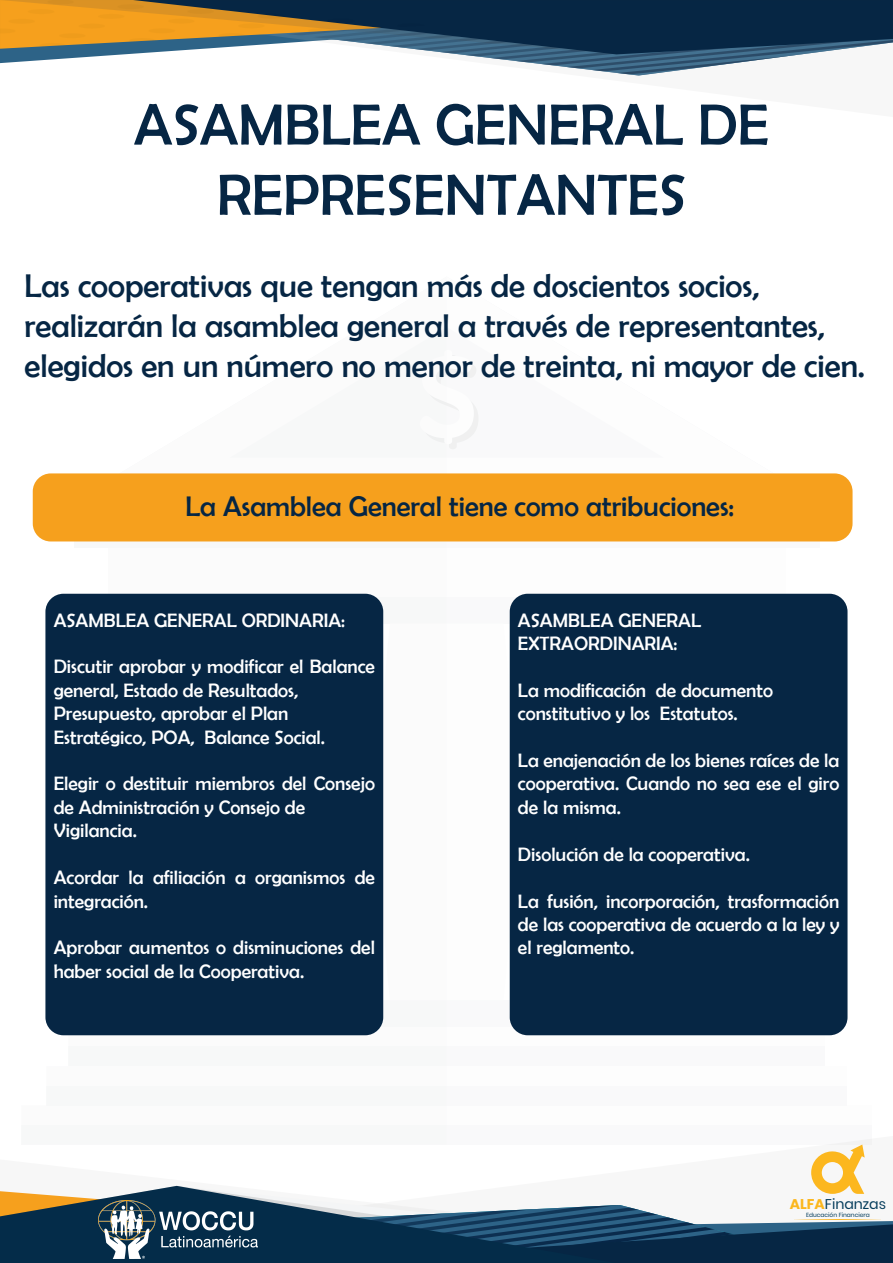
<style>
.page{position:relative;width:893px;height:1263px;background:#fff}
.page>*{position:absolute;margin:0;border:0;box-sizing:border-box;transform-origin:0 0}
.t1{font:58.5px/70.2px "Berlin Sans FB";color:#062644;text-align:center}
.t2{font:33px/39.6px "Berlin Sans FB";color:#062644}
.t3{font:28.5px "Berlin Sans FB";color:#062644}
.t4{font:19.5px/23.4px "Berlin Sans FB";color:#fff}
.t5{font:14.1px "Poppins";color:#043c5b}
.t6{font:6px "Poppins";color:#043c5b}
.s1{font-weight:700;color:#fcb71e}
</style>
<div class="page">
<div style="left:375px;top:596px;width:143px;height:27px;background:#f8f8f9"></div>
<div style="left:375px;top:1000px;width:143px;height:27px;background:#f8f8f9"></div>
<svg style="left:509px;top:623px;width:1px;height:377px"></svg>
<svg style="left:512px;top:1027px;width:313px;height:9px"></svg>
<div style="left:69px;top:1047px;width:756px;height:19px;background:#f9f9fa"></div>
<div style="left:47px;top:1086px;width:800px;height:19px;background:#f8f8f9"></div>
<div style="left:22px;top:1125px;width:850px;height:19px;background:#f7f8f8"></div>
<svg style="left:447px;top:541px;width:372px;height:1px"></svg>
<svg style="left:447px;top:355px;width:31px;height:94px"></svg>
<svg style="left:74px;top:369px;width:373px;height:227px"></svg>
<svg style="left:375px;top:596px;width:9px;height:431px"></svg>
<svg style="left:53px;top:1027px;width:328px;height:9px"></svg>
<svg style="left:0;top:0;width:893px;height:75px"></svg>
<svg style="left:615px;top:1205px;width:278px;height:58px"></svg>
<svg style="left:0;top:1186px;width:615px;height:77px;fill:#062c49"></svg>
<img style="left:99px;top:1201px;width:159px;height:57px">
<svg style="left:811px;top:1144px;width:54px;height:50px"></svg>
<hr style="left:795px;top:1219px;width:86px;height:1px;background:#fcb71e">
<div style="left:33px;top:473px;width:819px;height:68px;background:#f6a01d;border-radius:18px"></div>
<div style="left:45px;top:594px;width:338px;height:441px;background:#062644;border-radius:18px"></div>
<div style="left:510px;top:594px;width:337px;height:441px;background:#062644;border-radius:18px"></div>
<h1 class="t1" style="left:134px;top:89px;width:637px">ASAMBLEA GENERAL DE<br>REPRESENTANTES</h1>
<h2 class="t2" style="left:25px;top:266px;width:842px">Las cooperativas que tengan más de doscientos socios, realizarán la asamblea general a través de representantes, elegidos en un número no menor de treinta, ni mayor de cien.</h2>
<h3 class="t3" style="left:185px;top:491px;width:550px">La Asamblea General tiene como atribuciones:</h3>
<p class="t4" style="left:54px;top:608px;width:293px">ASAMBLEA GENERAL ORDINARIA:</p>
<p class="t4" style="left:54px;top:655px;width:323px">Discutir aprobar y modificar el Balance general, Estado de Resultados, Presupuesto, aprobar el Plan Estratégico, POA, Balance Social.</p>
<p class="t4" style="left:54px;top:772px;width:323px">Elegir o destituir miembros del Consejo de Administración y Consejo de<br>Vigilancia.</p>
<p class="t4" style="left:54px;top:866px;width:323px">Acordar la afiliación a organismos de integración.</p>
<p class="t4" style="left:54px;top:936px;width:323px">Aprobar aumentos o disminuciones del haber social de la Cooperativa.</p>
<p class="t4" style="left:518px;top:608px;width:185px">ASAMBLEA GENERAL<br>EXTRAORDINARIA:</p>
<p class="t4" style="left:518px;top:678px;width:257px">La modificación de documento constitutivo y los Estatutos.</p>
<p class="t4" style="left:518px;top:749px;width:323px;text-align:justify">La enajenación de los bienes raíces de la cooperativa. Cuando no sea ese el giro de la misma.</p>
<p class="t4" style="left:518px;top:842px;width:233px">Disolución de la cooperativa.</p>
<p class="t4" style="left:518px;top:889px;width:323px;text-align:justify">La fusión, incorporación, trasformación de las cooperativa de acuerdo a la ley y el reglamento.</p>
<p class="t5" style="left:790px;top:1196px;width:98px"><span class="s1">ALFA</span>Finanzas</p>
<p class="t6" style="left:806px;top:1211px;width:65px">Educación Financiera</p>
</div>
